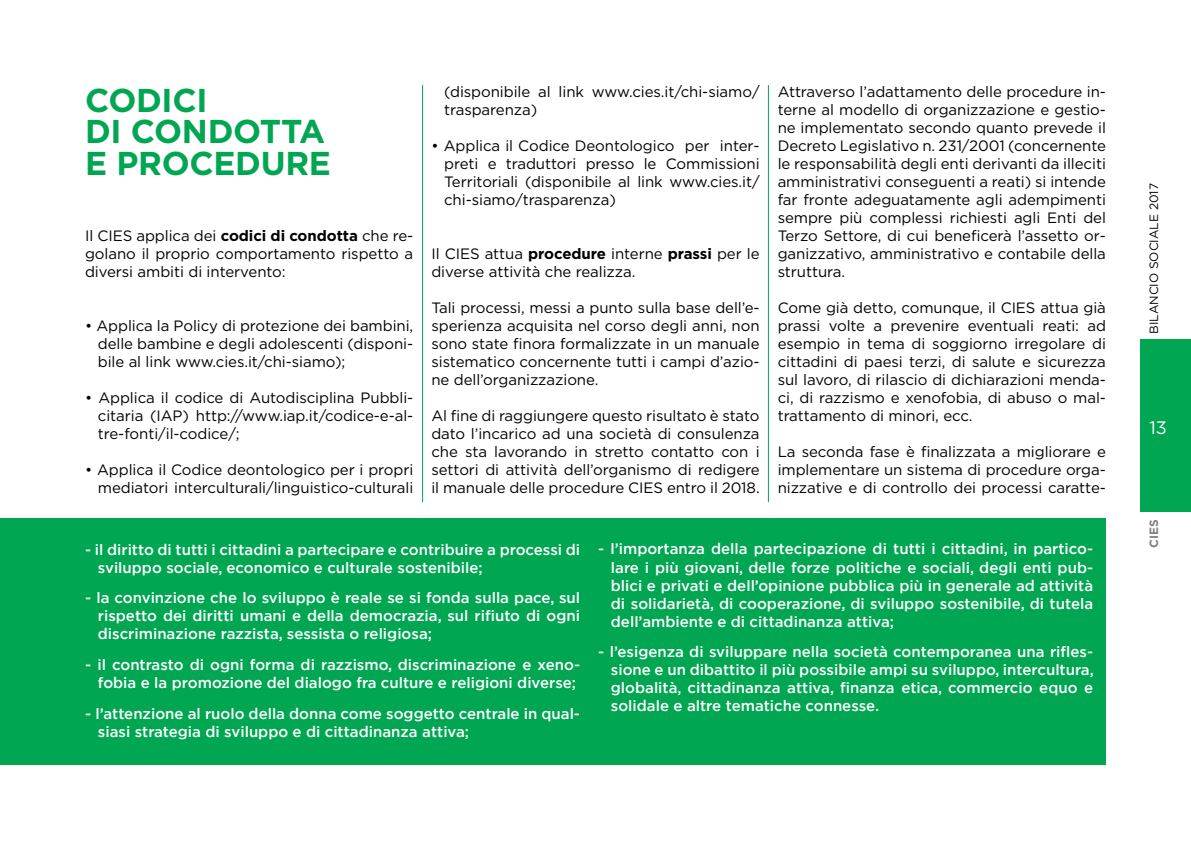
<style>
.page{position:relative;width:1191px;height:851px;background:#fff}
.page>*{position:absolute;margin:0;border:0;box-sizing:border-box;transform-origin:0 0}
.t1{font:700 33px/31.8px "Gotham";letter-spacing:-.01em;color:#00a651}
.t2{font:18px "Gotham";color:#fff}
.t3{font:15px/18px "Gotham";letter-spacing:-.005em;color:#000;text-align:justify}
.t4{font:500 15px/18px "Gotham";color:#fff;text-align:justify}
.t5{font:12px "Gotham";color:#000}
.t6{font:700 12px "Gotham";color:#808285}
.s1{font-weight:700}
</style>
<div class="page">
<div style="left:1140px;top:339px;width:51px;height:172px;background:#00a651"></div>
<div style="left:0;top:518px;width:1106px;height:246px;background:#00a651"></div>
<hr style="left:422px;top:85px;width:1px;height:417px;background:#00a651">
<hr style="left:768px;top:85px;width:1px;height:417px;background:#00a651">
<h1 class="t1" style="left:85px;top:84px;width:73px">Codici<br>di condo</h1>
<h1 class="t1" style="left:260px;top:115px;width:60px">tta</h1>
<h1 class="t1" style="left:85px;top:147px;width:78px">e proced</h1>
<h1 class="t1" style="left:261px;top:147px;width:47px">ure</h1>
<p class="t3" style="left:85px;top:226px;width:330px">Il CIES applica dei <span class="s1">codici di condotta</span> che re&shy;golano il proprio comportamento rispetto a diversi ambiti di intervento:</p>
<p class="t3" style="left:98px;top:316px;width:317px;text-indent:-13px">• Applica la Policy di protezione dei bambini, delle bambine e degli adolescenti (disponi&shy;bile al link www.cies.it/chi-siamo);</p>
<p class="t3" style="left:98px;top:388px;width:317px;text-indent:-13px">• Applica il codice di Autodisciplina Pubbli&shy;citaria (IAP) http://www.iap.it/codice-e-al&shy;tre-fonti/il-codice/;</p>
<p class="t3" style="left:85px;top:460px;width:330px;text-align:right">• Applica il Codice deontologico per i propri mediatori interculturali/linguistico-culturali</p>
<p class="t3" style="left:444px;top:82px;width:317px">(disponibile al link www.cies.it/chi-siamo/ trasparenza)</p>
<p class="t3" style="left:444px;top:136px;width:317px;text-indent:-13px">• Applica il Codice Deontologico per inter&shy;preti e traduttori presso le Commissioni Territoriali (disponibile al link www.cies.it/ chi-siamo/trasparenza)</p>
<p class="t3" style="left:431px;top:244px;width:330px">Il CIES attua <span class="s1">procedure</span> interne <span class="s1">prassi</span> per le diverse attività che realizza.</p>
<p class="t3" style="left:431px;top:298px;width:330px">Tali processi, messi a punto sulla base dell’e&shy;sperienza acquisita nel corso degli anni, non sono state finora formalizzate in un manuale sistematico concernente tutti i campi d’azio&shy;ne dell’organizzazione.</p>
<p class="t3" style="left:431px;top:406px;width:330px">Al fine di raggiungere questo risultato è stato dato l’incarico ad una società di consulenza che sta lavorando in stretto contatto con i settori di attività dell’organismo di redigere il manuale delle procedure CIES entro il 2018.</p>
<p class="t3" style="left:777px;top:82px;width:330px">Attraverso l’adattamento delle procedure in&shy;terne al modello di organizzazione e gestio&shy;ne implementato secondo quanto prevede il Decreto Legislativo n. 231/2001 (concernente le responsabilità degli enti derivanti da illeciti amministrativi conseguenti a reati) si intende far fronte adeguatamente agli adempimenti sempre più complessi richiesti agli Enti del Terzo Settore, di cui beneficerà l’assetto or&shy;ganizzativo, amministrativo e contabile della struttura.</p>
<p class="t3" style="left:777px;top:298px;width:330px">Come già detto, comunque, il CIES attua già prassi volte a prevenire eventuali reati: ad esempio in tema di soggiorno irregolare di cittadini di paesi terzi, di salute e sicurezza sul lavoro, di rilascio di dichiarazioni menda&shy;ci, di razzismo e xenofobia, di abuso o mal&shy;trattamento di minori, ecc.</p>
<p class="t3" style="left:777px;top:442px;width:330px">La seconda fase è finalizzata a migliorare e implementare un sistema di procedure orga&shy;nizzative e di controllo dei processi caratte-</p>
<p class="t4" style="left:98px;top:540px;width:484px;text-indent:-13px">- il diritto di tutti i cittadini a partecipare e contribuire a processi di sviluppo sociale, economico e culturale sostenibile;</p>
<p class="t4" style="left:98px;top:588px;width:484px;text-indent:-13px">- la convinzione che lo sviluppo è reale se si fonda sulla pace, sul rispetto dei diritti umani e della democrazia, sul rifiuto di ogni discriminazione razzista, sessista o religiosa;</p>
<p class="t4" style="left:85px;top:655px;width:496px;text-align:center">- il contrasto di ogni forma di razzismo, discriminazione e xeno&shy;fobia e la promozione del dialogo fra culture e religioni diverse;</p>
<p class="t4" style="left:98px;top:704px;width:484px;text-indent:-13px">- l’attenzione al ruolo della donna come soggetto centrale in qual&shy;siasi strategia di sviluppo e di cittadinanza attiva;</p>
<p class="t4" style="left:611px;top:540px;width:484px;text-indent:-13px">- l’importanza della partecipazione di tutti i cittadini, in partico&shy;lare i più giovani, delle forze politiche e sociali, degli enti pub&shy;blici e privati e dell’opinione pubblica più in generale ad attività di solidarietà, di cooperazione, di sviluppo sostenibile, di tutela dell’ambiente e di cittadinanza attiva;</p>
<p class="t4" style="left:611px;top:642px;width:484px;text-indent:-13px">- l’esigenza di sviluppare nella società contemporanea una rifles&shy;sione e un dibattito il più possibile ampi su sviluppo, intercultura, globalità, cittadinanza attiva, finanza etica, commercio equo e solidale e altre tematiche connesse.</p>
<p class="t5" style="left:1146px;top:334px;width:152px;rotate:-90deg">BILANCIO SOCIALE 2017</p>
<p class="t2" style="left:1149px;top:415px;width:19px">13</p>
<p class="t6" style="left:1145px;top:547px;width:30px;rotate:-90deg">CIES</p>
</div>
